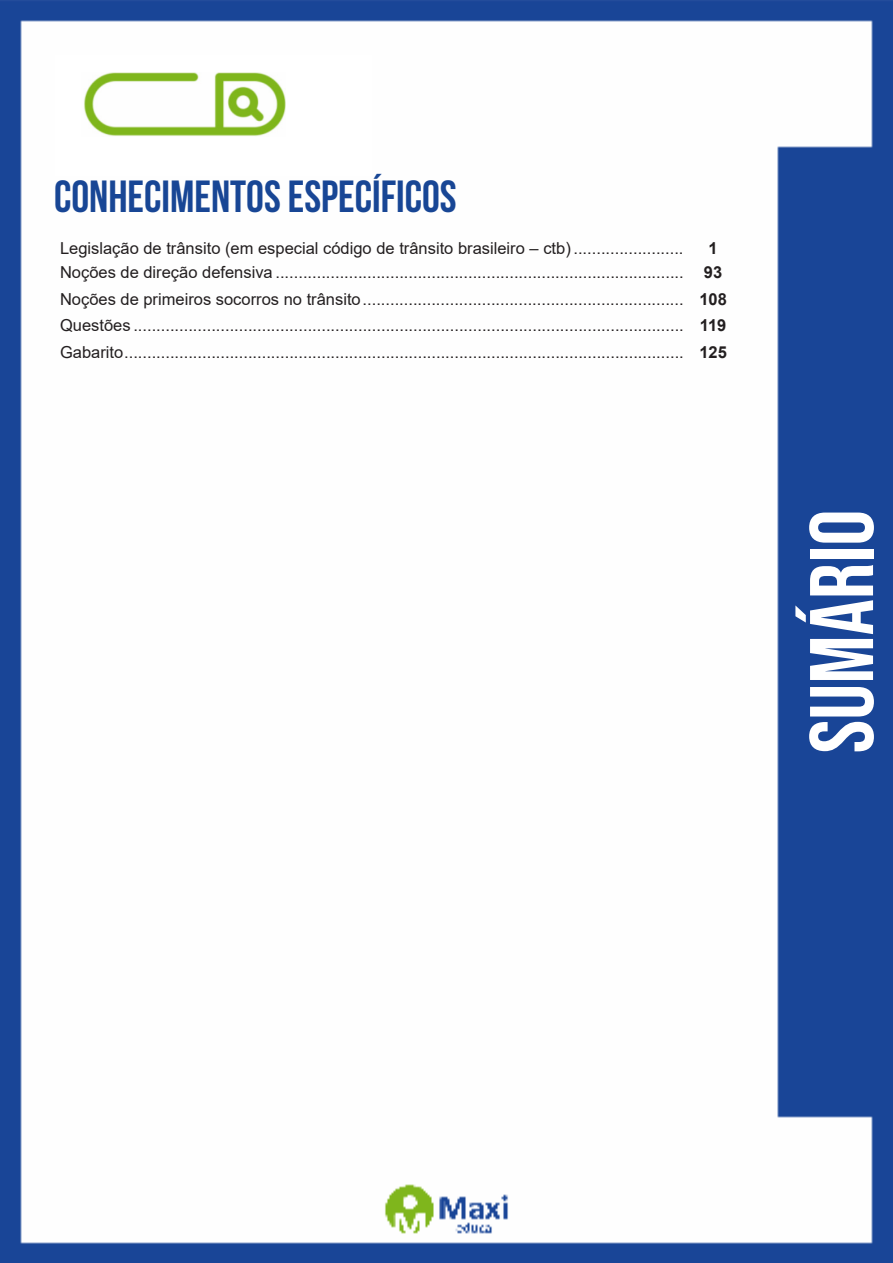
<style>
.page{position:relative;width:893px;height:1263px;background:#fff}
.page>*{position:absolute;margin:0;border:0;box-sizing:border-box;transform-origin:0 0}
.t1{font:90px "Bebas Neue";color:#fff}
.t2{font:700 45px "Bebas Neue";color:#184695}
.ALTERNATIVAS{font:16.5px "Arial";color:#231f20}
.INDICE{font:700 16.5px "Arial";color:#231f20}
</style>
<div class="page">
<img style="left:0;top:0;width:893px;height:1263px">
<div style="left:55px;top:55px;width:317px;height:121px;background:#fff"></div>
<img style="left:84px;top:72px;width:201px;height:64px">
<p class="t2" style="left:54px;top:172px;width:404px">CONHECIMENTOS ESPECÍFICOS</p>
<p class="ALTERNATIVAS" style="left:60px;top:237px;width:625px">Legislação de trânsito (em especial código de trânsito brasileiro – ctb) ........................</p>
<p class="INDICE" style="left:708px;top:236px;width:11px">1</p>
<p class="ALTERNATIVAS" style="left:60px;top:261px;width:625px">Noções de direção defensiva .........................................................................................</p>
<p class="INDICE" style="left:704px;top:261px;width:20px">93</p>
<p class="ALTERNATIVAS" style="left:60px;top:288px;width:625px">Noções de primeiros socorros no trânsito......................................................................</p>
<p class="INDICE" style="left:699px;top:287px;width:29px">108</p>
<p class="ALTERNATIVAS" style="left:60px;top:314px;width:625px">Questões ........................................................................................................................</p>
<p class="INDICE" style="left:700px;top:314px;width:28px">119</p>
<p class="ALTERNATIVAS" style="left:60px;top:341px;width:625px">Gabarito..........................................................................................................................</p>
<p class="INDICE" style="left:699px;top:341px;width:29px">125</p>
<h1 class="t1" style="left:791px;top:753px;width:245px;rotate:-90deg">sumário</h1>
</div>
